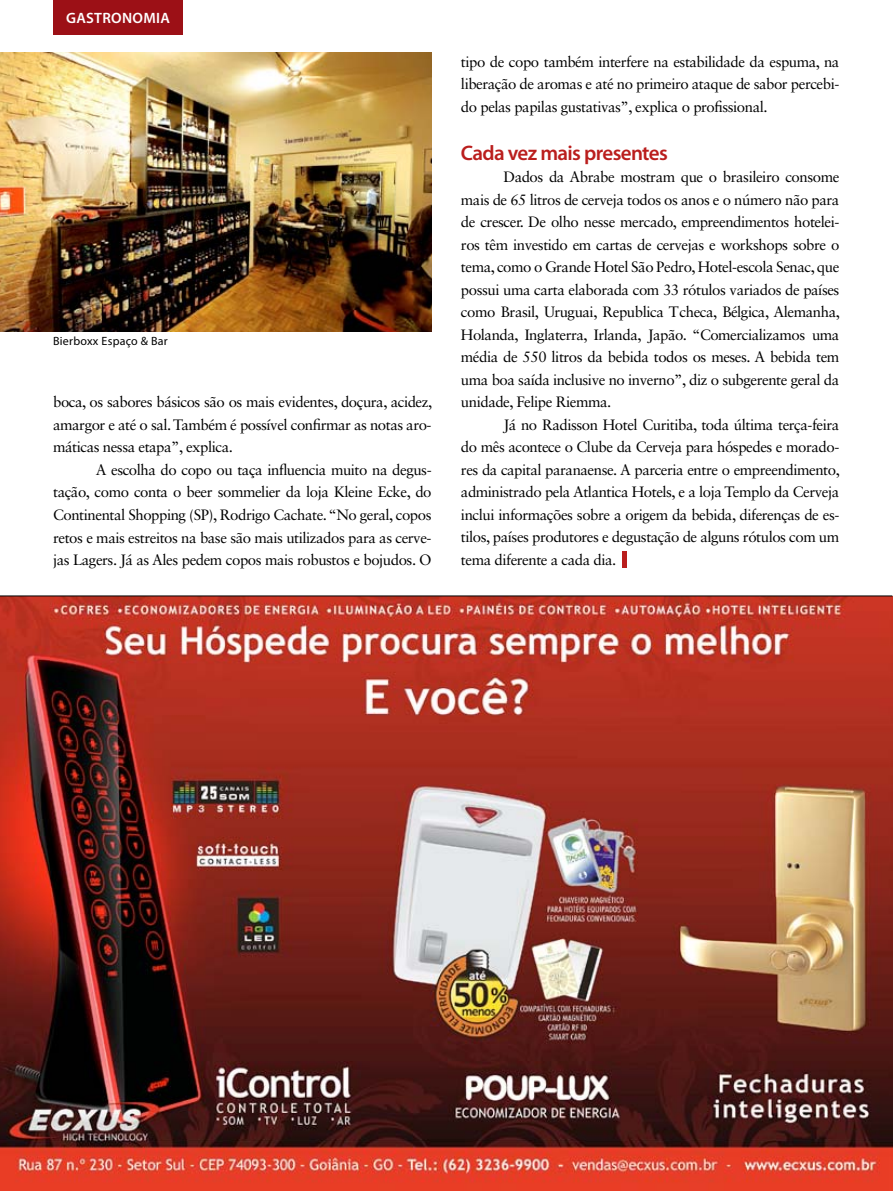
<style>
.page{position:relative;width:893px;height:1191px;background:#fff}
.page>*{position:absolute;margin:0;border:0;box-sizing:border-box;transform-origin:0 0}
.t1{font:600 21px "Myriad Pro";letter-spacing:-.03em;color:#ba1e1d}
.t2{font:15px/22.5px "Sabon LT Std";letter-spacing:-.03em;color:#000;text-align:justify}
.t3{font:600 15px "Myriad Pro";letter-spacing:.02em;color:#fff}
.t4{font:12px "Myriad Pro";letter-spacing:.02em;color:#000}
</style>
<div class="page">
<div style="left:53px;top:0;width:130px;height:34px;background:#9c1016"></div>
<img style="left:0;top:52px;width:432px;height:280px">
<hr style="left:622px;top:551px;width:4px;height:16px;background:#ba1e1d">
<img style="left:0;top:596px;width:892px;height:595px">
<hr style="left:0;top:595px;width:892px;height:1px;background:#000">
<p class="t3" style="left:66px;top:8px;width:105px">gastronomia</p>
<p class="t4" style="left:53px;top:334px;width:116px">Bierboxx Espaço &amp; Bar</p>
<p class="t2" style="left:53px;top:391px;width:381px">boca, os sabores básicos são os mais evidentes, doçura, acidez, amargor e até o sal. Também é possível confirmar as notas aro&shy;máticas nessa etapa”, explica.</p>
<p class="t2" style="left:53px;top:458px;width:380px;text-indent:43px">A escolha do copo ou taça influencia muito na degus&shy;tação, como conta o beer sommelier da loja Kleine Ecke, do Continental Shopping (SP), Rodrigo Cachate. “No geral, copos retos e mais estreitos na base são mais utilizados para as cerve&shy;jas Lagers. Já as Ales pedem copos mais robustos e bojudos. O</p>
<p class="t2" style="left:461px;top:50px;width:380px">tipo de copo também interfere na estabilidade da espuma, na liberação de aromas e até no primeiro ataque de sabor percebi&shy;do pelas papilas gustativas”, explica o profissional.</p>
<h1 class="t1" style="left:461px;top:139px;width:208px">Cada vez mais presentes</h1>
<p class="t2" style="left:461px;top:166px;width:380px;text-indent:43px">Dados da Abrabe mostram que o brasileiro consome mais de 65 litros de cerveja todos os anos e o número não para de crescer. De olho nesse mercado, empreendimentos hotelei&shy;ros têm investido em cartas de cervejas e workshops sobre o tema, como o Grande Hotel São Pedro, Hotel-escola Senac, que possui uma carta elaborada com 33 rótulos variados de países como Brasil, Uruguai, Republica Tcheca, Bélgica, Alemanha, Holanda, Inglaterra, Irlanda, Japão. “Comercializamos uma média de 550 litros da bebida todos os meses. A bebida tem uma boa saída inclusive no inverno”, diz o subgerente geral da unidade, Felipe Riemma.</p>
<p class="t2" style="left:461px;top:413px;width:380px;text-indent:43px">Já no Radisson Hotel Curitiba, toda última terça-feira do mês acontece o Clube da Cerveja para hóspedes e morado&shy;res da capital paranaense. A parceria entre o empreendimento, administrado pela Atlantica Hotels, e a loja Templo da Cerveja inclui informações sobre a origem da bebida, diferenças de es&shy;tilos, países produtores e degustação de alguns rótulos com um tema diferente a cada dia.</p>
</div>
